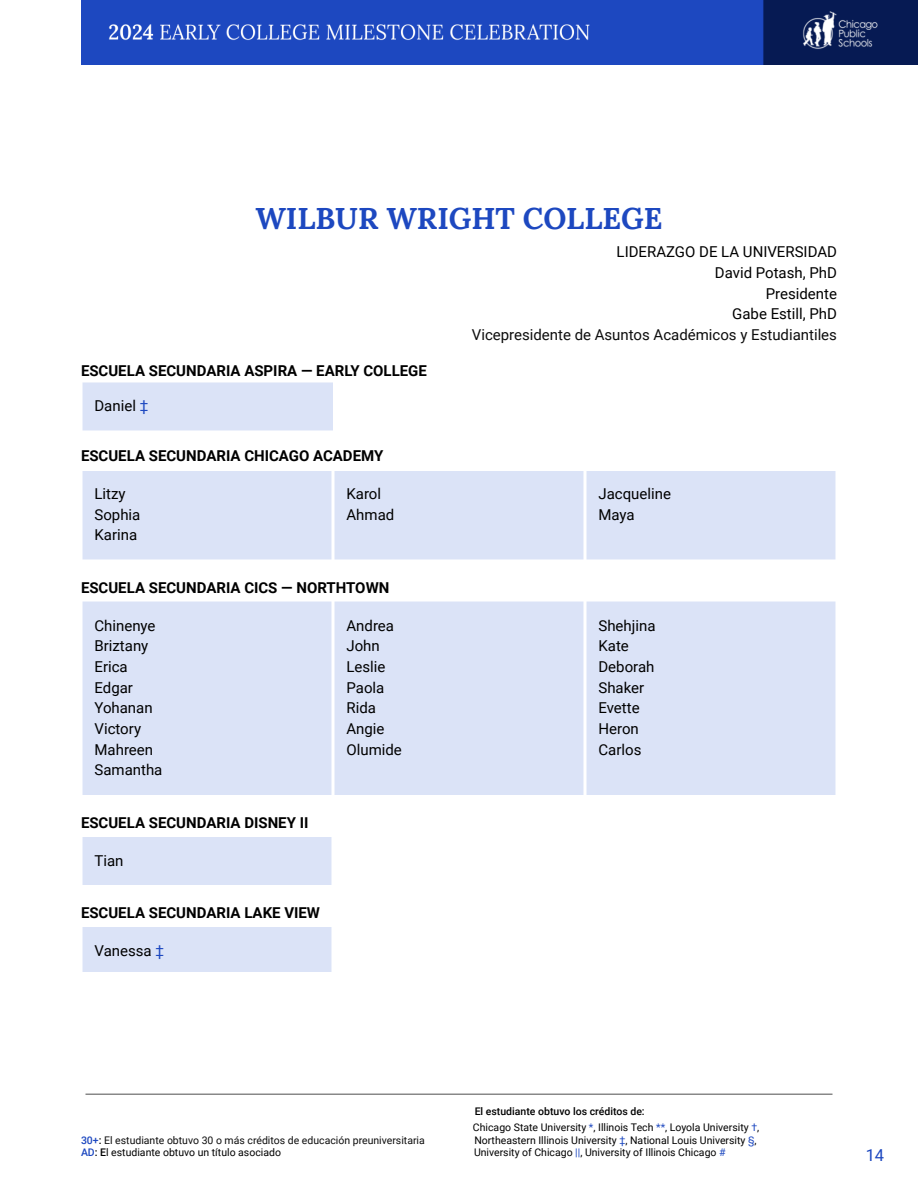
<style>
.page{position:relative;width:918px;height:1188px;background:#fff}
.page>*{position:absolute;margin:0;border:0;box-sizing:border-box;transform-origin:0 0}
.t1{font:700 30px "Lora";color:#1d48c0}
.t2{font:16.5px "Roboto";color:#1d48c0}
.t3{font:15px/20.7px "Roboto";color:#000}
.t4{font:700 15px "Roboto";color:#000}
.t5{font:15px "Roboto";color:#0d0d0d}
.t6{font:10.5px/15.8px "Roboto";color:#000}
.t7{font:10.5px "Roboto";color:#0d0d0d}
.s1{color:#1d48c0}
.s2{font-weight:500}
.s3{font-weight:500;color:#1d48c0}
.s4{font-weight:500;color:#000}
</style>
<div class="page">
<img style="left:81px;top:0;width:837px;height:64px">
<div style="left:81px;top:382px;width:252px;height:49px;background:#dbe3f7"></div>
<div style="left:81px;top:469px;width:252px;height:92px;background:#dbe3f7"></div>
<div style="left:333px;top:469px;width:252px;height:92px;background:#dbe3f7"></div>
<div style="left:585px;top:469px;width:252px;height:92px;background:#dbe3f7"></div>
<div style="left:81px;top:601px;width:252px;height:195px;background:#dbe3f7"></div>
<div style="left:333px;top:601px;width:252px;height:195px;background:#dbe3f7"></div>
<div style="left:585px;top:601px;width:252px;height:195px;background:#dbe3f7"></div>
<div style="left:81px;top:836px;width:252px;height:50px;background:#dbe3f7"></div>
<div style="left:81px;top:926px;width:252px;height:48px;background:#dbe3f7"></div>
<hr style="left:86px;top:1094px;width:746px;height:1px;background:#888">
<hr style="left:81px;top:381px;width:2px;height:51px;background:#fff">
<hr style="left:81px;top:430px;width:252px;height:2px;background:#fff">
<svg style="left:81px;top:471px;width:2px;height:89px"></svg>
<svg style="left:331px;top:471px;width:4px;height:89px"></svg>
<svg style="left:583px;top:471px;width:4px;height:89px"></svg>
<svg style="left:835px;top:471px;width:2px;height:89px"></svg>
<hr style="left:79px;top:468px;width:759px;height:3px;background:#fff">
<hr style="left:79px;top:560px;width:759px;height:3px;background:#fff">
<svg style="left:81px;top:602px;width:2px;height:193px"></svg>
<hr style="left:331px;top:599px;width:4px;height:199px;background:#f6f8fd">
<hr style="left:583px;top:599px;width:4px;height:199px;background:#f6f8fd">
<svg style="left:835px;top:602px;width:2px;height:193px"></svg>
<hr style="left:79px;top:599px;width:759px;height:3px;background:#fff">
<hr style="left:79px;top:795px;width:759px;height:3px;background:#fff">
<svg style="left:81px;top:837px;width:2px;height:48px"></svg>
<svg style="left:331px;top:837px;width:2px;height:48px"></svg>
<hr style="left:79px;top:834px;width:255px;height:3px;background:#fff">
<hr style="left:79px;top:885px;width:255px;height:3px;background:#fff">
<svg style="left:81px;top:927px;width:2px;height:45px"></svg>
<svg style="left:331px;top:927px;width:2px;height:45px"></svg>
<hr style="left:79px;top:924px;width:255px;height:3px;background:#fff">
<hr style="left:79px;top:972px;width:255px;height:3px;background:#fff">
<h1 class="t1" style="left:255px;top:199px;width:409px">WILBUR WRIGHT COLLEGE</h1>
<p class="t3" style="left:617px;top:242px;width:222px;text-align:right">LIDERAZGO DE LA UNIVERSIDAD<br>David Potash, PhD<br>Presidente<br>Gabe Estill, PhD</p>
<p class="t5" style="left:472px;top:326px;width:367px">Vicepresidente de Asuntos Académicos y Estudiantiles</p>
<p class="t4" style="left:81px;top:362px;width:347px">ESCUELA SECUNDARIA ASPIRA — EARLY COLLEGE</p>
<p class="t3" style="left:94px;top:396px;width:55px">Daniel <span class="s1">‡</span></p>
<p class="t4" style="left:81px;top:447px;width:304px">ESCUELA SECUNDARIA CHICAGO ACADEMY</p>
<p class="t3" style="left:94px;top:484px;width:47px">Litzy<br>Sophia<br>Karina</p>
<p class="t3" style="left:346px;top:484px;width:49px">Karol<br>Ahmad</p>
<p class="t3" style="left:598px;top:484px;width:74px">Jacqueline<br>Maya</p>
<p class="t4" style="left:81px;top:579px;width:310px">ESCUELA SECUNDARIA CICS — NORTHTOWN</p>
<p class="t3" style="left:94px;top:615px;width:69px">Chinenye<br>Briztany<br>Erica<br>Edgar<br>Yohanan<br>Victory<br>Mahreen<br>Samantha</p>
<p class="t3" style="left:346px;top:615px;width:57px">Andrea<br>John<br>Leslie<br>Paola<br>Rida<br>Angie<br>Olumide</p>
<p class="t3" style="left:598px;top:615px;width:58px">Shehjina<br>Kate<br>Deborah<br>Shaker<br>Evette<br>Heron<br>Carlos</p>
<p class="t4" style="left:81px;top:814px;width:229px">ESCUELA SECUNDARIA DISNEY II</p>
<p class="t3" style="left:94px;top:850px;width:31px">Tian</p>
<p class="t4" style="left:81px;top:904px;width:241px">ESCUELA SECUNDARIA LAKE VIEW</p>
<p class="t3" style="left:94px;top:940px;width:71px">Vanessa <span class="s1">‡</span></p>
<p class="t6" style="left:473px;top:1104px;width:288px"><span class="s2">El estudiante obtuvo los créditos de:<br></span>Chicago State University <span class="s1">*</span>, Illinois Tech <span class="s1">**</span>, Loyola University <span class="s1">†</span>,</p>
<p class="t7" style="left:81px;top:1134px;width:345px"><span class="s3">30+</span><span class="s4">:</span> El estudiante obtuvo 30 o más créditos de educación preuniversitaria</p>
<p class="t6" style="left:474px;top:1132px;width:284px">Northeastern Illinois University <span class="s1">‡</span>, National Louis University <span class="s1">§</span>,</p>
<p class="t6" style="left:81px;top:1145px;width:202px"><span class="s3">AD</span><span class="s2">: E</span>l estudiante obtuvo un título asociado</p>
<p class="t6" style="left:474px;top:1145px;width:253px">University of Chicago <span class="s1">||</span>, University of Illinois Chicago <span class="s1">#</span></p>
<p class="t2" style="left:866px;top:1145px;width:20px">14</p>
</div>
